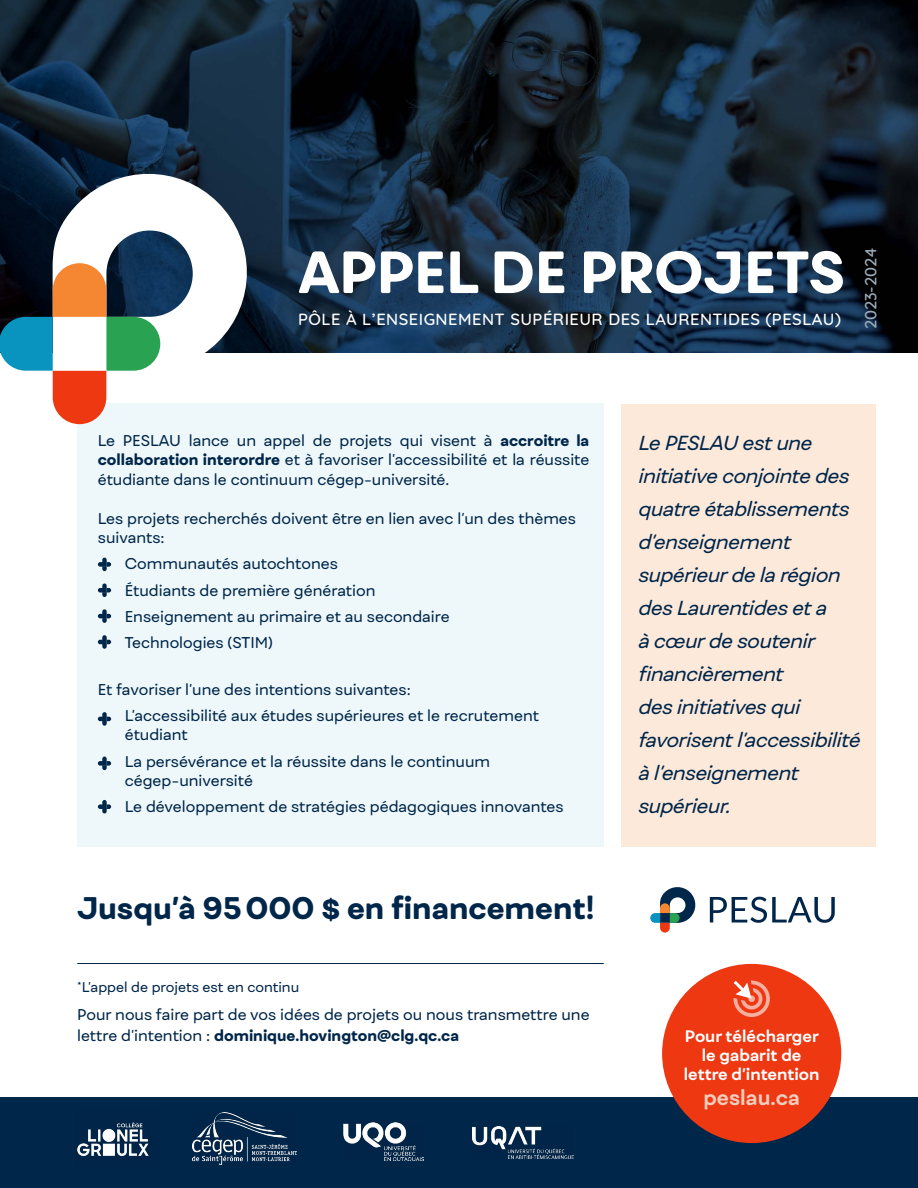
<style>
.page{position:relative;width:918px;height:1188px;background:#fff}
.page>*{position:absolute;margin:0;border:0;box-sizing:border-box;transform-origin:0 0}
.t1{font:800 57px "Fibra One";color:#fff}
.t2{font:800 30px "Fibra One";color:#00264a}
.t3{font:700 20.4px "Fibra One";color:#f4cdbc}
.t4{font:italic 19.5px/33px "Fibra One";color:#00264a}
.t5{font:500 16.5px "Quicksand";letter-spacing:.03em;color:#fff}
.t6{font:500 16.5px "Quicksand";color:#9cabb8}
.t7{font:700 16.05px/18.9px "Fibra One";color:#fff;text-align:center}
.t8{font:15px/26.2px "Fibra One";color:#00264a}
.t9{font:13.5px "Fibra One";color:#00264a}
.s1{font-weight:800}
</style>
<div class="page">
<div style="left:621px;top:404px;width:255px;height:442px;background:#fde9da"></div>
<div style="left:0;top:1097px;width:918px;height:91px;background:#00264a"></div>
<div style="left:77px;top:403px;width:527px;height:444px;background:#eef8fa"></div>
<img style="left:0;top:0;width:918px;height:352px">
<svg style="left:0;top:164px;width:256px;height:260px"></svg>
<div style="left:662px;top:964px;width:179px;height:179px;background:#ed3812;border-radius:50%"></div>
<svg style="left:734px;top:981px;width:36px;height:36px"></svg>
<hr style="left:77px;top:963px;width:527px;height:1px;background:#00264a">
<img style="left:77px;top:1122px;width:72px;height:34px">
<img style="left:193px;top:1113px;width:104px;height:52px">
<img style="left:472px;top:1126px;width:101px;height:33px">
<img style="left:344px;top:1122px;width:79px;height:39px">
<svg style="left:710px;top:897px;width:125px;height:26px"></svg>
<svg style="left:650px;top:887px;width:46px;height:46px"></svg>
<svg style="left:98px;top:558px;width:13px;height:13px"></svg>
<svg style="left:98px;top:583px;width:13px;height:14px"></svg>
<svg style="left:98px;top:609px;width:13px;height:14px"></svg>
<svg style="left:98px;top:635px;width:13px;height:14px"></svg>
<svg style="left:98px;top:712px;width:13px;height:14px"></svg>
<svg style="left:98px;top:757px;width:13px;height:13px"></svg>
<svg style="left:98px;top:800px;width:13px;height:13px"></svg>
<h1 class="t1" style="left:298px;top:236px;width:548px">APPEL DE PROJETS</h1>
<p class="t5" style="left:298px;top:306px;width:544px">PÔLE À L’ENSEIGNEMENT SUPÉRIEUR DES LAURENTIDES (PESLAU)</p>
<p class="t6" style="left:857px;top:329px;width:83px;rotate:-90deg">2023-2024</p>
<p class="t8" style="left:98px;top:430px;width:493px;line-height:19.5px;text-align:justify">Le PESLAU lance un appel de projets qui visent à <span class="s1">accroitre la collaboration interordre</span> et à favoriser l’accessibilité et la réussite étudiante dans le continuum cégep-université.</p>
<p class="t8" style="left:98px;top:508px;width:480px;line-height:19.5px">Les projets recherchés doivent être en lien avec l’un des thèmes suivants:</p>
<p class="t8" style="left:125px;top:551px;width:326px">Communautés autochtones<br>Étudiants de première génération<br>Enseignement au primaire et au secondaire<br>Technologies (STIM)</p>
<p class="t8" style="left:125px;top:676px;width:416px;text-indent:-27px">Et favoriser l’une des intentions suivantes:<br>L’accessibilité aux études supérieures et le recrutement</p>
<p class="t8" style="left:125px;top:722px;width:367px">étudiant<br>La persévérance et la réussite dans le continuum</p>
<p class="t8" style="left:125px;top:767px;width:440px">cégep-université<br>Le développement de stratégies pédagogiques innovantes</p>
<h2 class="t2" style="left:77px;top:888px;width:519px">Jusqu’à 95000 $ en financement!</h2>
<p class="t9" style="left:77px;top:979px;width:224px">*L’appel de projets est en continu</p>
<p class="t8" style="left:77px;top:1004px;width:514px;line-height:21px">Pour nous faire part de vos idées de projets ou nous transmettre une lettre d’intention : <span class="s1">dominique.hovington@clg.qc.ca</span></p>
<p class="t4" style="left:637px;top:426px;width:227px">Le PESLAU est une initiative conjointe des quatre établissements d’enseignement supérieurde la région des Laurentides et a<br>à cœurde soutenir financièrement<br>des initiatives qui favorisent l’accessibilité à l’enseignement supérieur.</p>
<p class="t7" style="left:684px;top:1027px;width:137px">Pour télécharger le gabarit de lettre d’intention</p>
<h3 class="t3" style="left:704px;top:1085px;width:98px">peslau.ca</h3>
</div>
